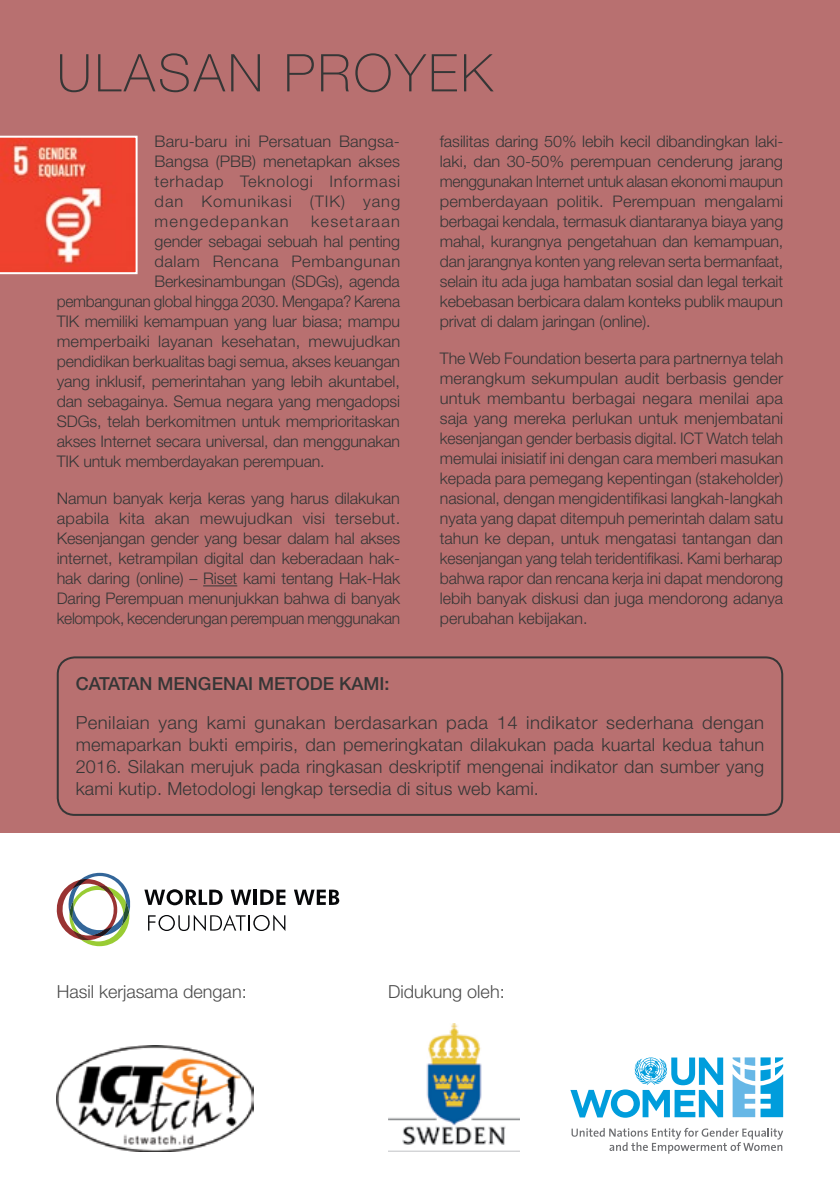
<style>
.page{position:relative;width:840px;height:1191px;background:#fff}
.page>*{position:absolute;margin:0;border:0;box-sizing:border-box;transform-origin:0 0}
.t1{font:100 52px "Helvetica Neue LT Std";letter-spacing:.06em;color:#363636}
.t2{font:300 18px/22px "Helvetica Neue LT Std";letter-spacing:.01em;color:#363636;text-align:justify}
.t3{font:300 18px "Helvetica Neue LT Std";color:#4c4c4c}
.t4{font:500 18px "Helvetica Neue LT Std";color:#363636}
.t5{font:300 16px/20px "Helvetica Neue LT Std";letter-spacing:-.01em;color:#363636;text-align:justify}
.t6{font:300 16px "Helvetica Neue LT Std";letter-spacing:.01em;color:#363636}
.t7{font:300 16px "Helvetica Neue LT Std";letter-spacing:.03em;color:#363636}
.t8{font:300 16px "Helvetica Neue LT Std";letter-spacing:.075em;color:#363636}
</style>
<div class="page">
<div style="left:0;top:0;width:839px;height:832px;background:#b87070"></div>
<svg style="left:0;top:136px;width:137px;height:138px;background:#ee5d4b"></svg>
<svg style="left:56px;top:873px;width:75px;height:73px"></svg>
<svg style="left:144px;top:889px;width:78px;height:16px"></svg>
<svg style="left:230px;top:889px;width:21px;height:16px"></svg>
<hr style="left:253px;top:889px;width:4px;height:16px;background:#060709">
<svg style="left:260px;top:889px;width:25px;height:16px"></svg>
<svg style="left:294px;top:889px;width:45px;height:16px"></svg>
<svg style="left:148px;top:914px;width:137px;height:17px"></svg>
<img style="left:57px;top:1045px;width:197px;height:106px">
<img style="left:388px;top:1023px;width:131px;height:128px">
<svg style="left:570px;top:1057px;width:152px;height:60px"></svg>
<svg style="left:571px;top:1127px;width:211px;height:26px"></svg>
<svg style="left:732px;top:1057px;width:22px;height:60px"></svg>
<svg style="left:760px;top:1057px;width:22px;height:60px"></svg>
<hr style="left:203px;top:585px;width:34px;height:1px;background:#363636">
<div style="left:57px;top:656px;width:725px;height:160px;border:2px solid #363636;border-radius:17px"></div>
<h1 class="t1" style="left:57px;top:43px;width:437px">ULASAN PROYEK</h1>
<p class="t5" style="left:154px;top:131px;width:247px">Baru-baru ini Persatuan Bangsa-Bangsa (PBB) menetapkan akses terhadap Teknologi Informasi dan Komunikasi (TIK) yang mengedepankan</p>
<p class="t8" style="left:311px;top:212px;width:90px">kesetaraan</p>
<p class="t5" style="left:154px;top:231px;width:247px">gender sebagai sebuah hal penting</p>
<p class="t7" style="left:154px;top:252px;width:247px">dalam Rencana Pembangunan</p>
<p class="t5" style="left:154px;top:271px;width:247px">Berkesinambungan (SDGs), agenda</p>
<p class="t5" style="left:57px;top:291px;width:344px">pembangunan global hingga 2030. Mengapa? Karena</p>
<p class="t5" style="left:57px;top:311px;width:344px">TIK memiliki kemampuan yang luar biasa; mampu</p>
<p class="t6" style="left:57px;top:332px;width:345px">memperbaiki layanan kesehatan, mewujudkan</p>
<p class="t5" style="left:57px;top:351px;width:345px">pendidikan berkualitas bagi semua, akses keuangan</p>
<p class="t5" style="left:57px;top:371px;width:344px">yang inklusif, pemerintahan yang lebih akuntabel,</p>
<p class="t5" style="left:57px;top:391px;width:344px">dan sebagainya. Semua negara yang mengadopsi</p>
<p class="t5" style="left:57px;top:411px;width:344px">SDGs, telah berkomitmen untuk memprioritaskan</p>
<p class="t5" style="left:57px;top:431px;width:344px">akses Internet secara universal, dan menggunakan</p>
<p class="t5" style="left:57px;top:451px;width:269px">TIK untuk memberdayakan perempuan.</p>
<p class="t5" style="left:57px;top:488px;width:345px">Namun banyak kerja keras yang harus dilakukan apabila kita akan mewujudkan visi tersebut.<br>Kesenjangan gender yang besar dalam hal akses internet, ketrampilan digital dan keberadaan hak&shy;hak daring (online) – Riset kami tentang Hak-Hak Daring Perempuan menunjukkan bahwa di banyak kelompok, kecenderungan perempuan menggunakan</p>
<p class="t5" style="left:439px;top:131px;width:345px">fasilitas daring 50% lebih kecil dibandingkan laki&shy;laki, dan 30-50% perempuan cenderung jarang menggunakan Internet untuk alasan ekonomi maupun pemberdayaan politik. Perempuan mengalami berbagai kendala, termasuk diantaranya biaya yang mahal, kurangnya pengetahuan dan kemampuan, dan jarangnya konten yang relevan serta bermanfaat, selain itu ada juga hambatan sosial dan legal terkait kebebasan berbicara dalam konteks publik maupun privat di dalam jaringan (online).</p>
<p class="t5" style="left:439px;top:348px;width:345px">The Web Foundation beserta para partnernya telah merangkum sekumpulan audit berbasis gender untuk membantu berbagai negara menilai apa saja yang mereka perlukan untuk menjembatani kesenjangan gender berbasis digital. ICT Watch telah memulai inisiatif ini dengan cara memberi masukan kepada para pemegang kepentingan (stakeholder) nasional, dengan mengidentifikasi langkah-langkah nyata yang dapat ditempuh pemerintah dalam satu tahun ke depan, untuk mengatasi tantangan dan kesenjangan yang telah teridentifikasi. Kami berharap bahwa rapor dan rencana kerja ini dapat mendorong lebih banyak diskusi dan juga mendorong adanya perubahan kebijakan.</p>
<p class="t4" style="left:76px;top:673px;width:315px">CATATAN MENGENAI METODE KAMI:</p>
<p class="t2" style="left:76px;top:711px;width:689px">Penilaian yang kami gunakan berdasarkan pada 14 indikator sederhana dengan memaparkan bukti empiris, dan pemeringkatan dilakukan pada kuartal kedua tahun 2016. Silakan merujuk pada ringkasan deskriptif mengenai indikator dan sumber yang kami kutip. Metodologi lengkap tersedia di situs web kami.</p>
<p class="t3" style="left:57px;top:981px;width:191px">Hasil kerjasama dengan:</p>
<p class="t3" style="left:388px;top:981px;width:118px">Didukung oleh:</p>
</div>
